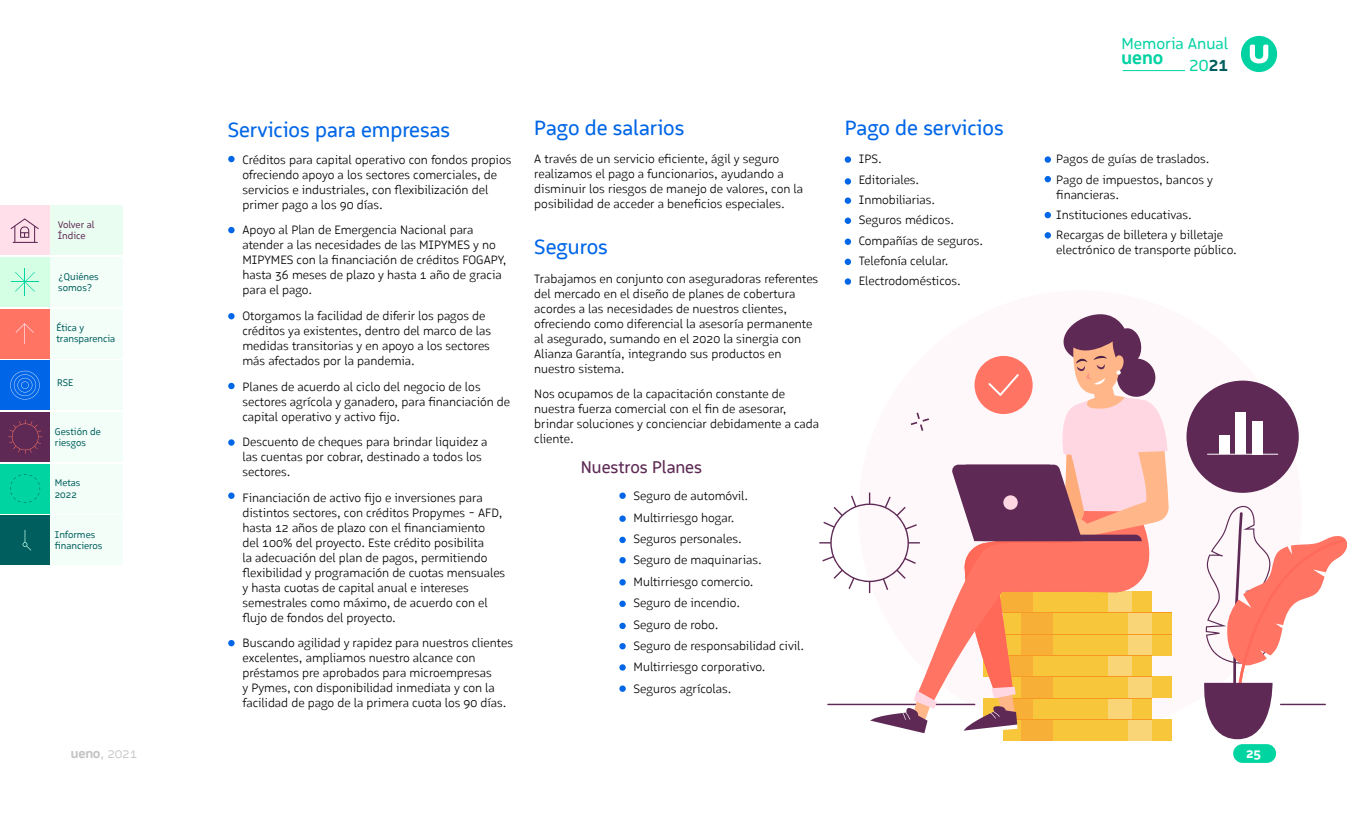
<style>
.page{position:relative;width:1347px;height:815px;background:#fff}
.page>*{position:absolute;margin:0;border:0;box-sizing:border-box;transform-origin:0 0}
.t1{font:21.25px "Ueno Logical";color:#0066e7}
.t2{font:700 19.12px "Ueno Logical";color:#00d2a2}
.t3{font:17.5px "Ueno Logical";color:#5e2a55}
.t4{font:16.38px "Ueno Logical";color:#00d2a2}
.t5{font:16.25px "Ueno Logical";color:#00d2a2;scale:1.08 1}
.t6{font:300 13.75px "Ueno Logical";color:#c3c3c3}
.t7{font:700 13.75px "Ueno Logical";color:#fff}
.t8{font:300 12.5px/15px "Ueno Logical";color:#000}
.t9{font:10px/11.2px "Ueno Logical";color:#005e5e}
.t10{font:10px/11.2px "Ueno Logical";color:#5e2a55}
.s1{font-weight:700;color:#005e5e}
.s2{font-weight:700}
</style>
<div class="page">
<hr style="left:1122px;top:70px;width:63px;height:1px;background:#00d5a2">
<svg style="left:1241px;top:36px;width:36px;height:36px"></svg>
<div style="left:1233px;top:744px;width:43px;height:19px;background:#00d5a2;border-radius:9px"></div>
<div style="left:49px;top:205px;width:74px;height:50px;background:#eafdf1"></div>
<div style="left:0;top:205px;width:49px;height:50px;background:#ffdfe9"></div>
<svg style="left:11px;top:218px;width:28px;height:25px"></svg>
<div style="left:50px;top:361px;width:73px;height:49px;background:#f4fef8"></div>
<div style="left:0;top:361px;width:50px;height:49px;background:#0066e7"></div>
<svg style="left:10px;top:371px;width:30px;height:29px"></svg>
<div style="left:50px;top:257px;width:73px;height:49px;background:#f4fef8"></div>
<div style="left:0;top:257px;width:50px;height:49px;background:#d4ffe5"></div>
<svg style="left:11px;top:268px;width:28px;height:28px"></svg>
<div style="left:50px;top:412px;width:73px;height:49px;background:#f4fef8"></div>
<div style="left:0;top:412px;width:50px;height:49px;background:#5e2a55"></div>
<svg style="left:8px;top:420px;width:34px;height:34px"></svg>
<div style="left:49px;top:464px;width:74px;height:49px;background:#f4fef8"></div>
<div style="left:0;top:464px;width:49px;height:49px;background:#00d5a2"></div>
<svg style="left:10px;top:474px;width:30px;height:29px"></svg>
<div style="left:50px;top:309px;width:73px;height:49px;background:#f4fef8"></div>
<div style="left:0;top:309px;width:50px;height:49px;background:#ff7463"></div>
<svg style="left:16px;top:323px;width:18px;height:21px"></svg>
<div style="left:50px;top:516px;width:73px;height:49px;background:#f4fef8"></div>
<div style="left:0;top:516px;width:50px;height:49px;background:#005e5e"></div>
<svg style="left:23px;top:530px;width:8px;height:21px"></svg>
<div style="left:228px;top:156px;width:7px;height:6px;background:#0066e7;border-radius:50%"></div>
<div style="left:228px;top:227px;width:7px;height:6px;background:#0066e7;border-radius:50%"></div>
<div style="left:228px;top:313px;width:7px;height:6px;background:#0066e7;border-radius:50%"></div>
<div style="left:228px;top:383px;width:7px;height:6px;background:#0066e7;border-radius:50%"></div>
<svg style="left:228px;top:439px;width:7px;height:7px"></svg>
<div style="left:228px;top:493px;width:7px;height:6px;background:#0066e7;border-radius:50%"></div>
<div style="left:228px;top:640px;width:7px;height:6px;background:#0066e7;border-radius:50%"></div>
<div style="left:844px;top:156px;width:7px;height:7px;background:#0066e7;border-radius:50%"></div>
<div style="left:1044px;top:156px;width:7px;height:7px;background:#0066e7;border-radius:50%"></div>
<div style="left:1044px;top:176px;width:7px;height:6px;background:#0066e7;border-radius:50%"></div>
<div style="left:1044px;top:232px;width:7px;height:7px;background:#0066e7;border-radius:50%"></div>
<div style="left:1044px;top:212px;width:7px;height:6px;background:#0066e7;border-radius:50%"></div>
<div style="left:844px;top:178px;width:7px;height:7px;background:#0066e7;border-radius:50%"></div>
<div style="left:844px;top:197px;width:7px;height:7px;background:#0066e7;border-radius:50%"></div>
<div style="left:844px;top:218px;width:7px;height:6px;background:#0066e7;border-radius:50%"></div>
<div style="left:844px;top:239px;width:7px;height:6px;background:#0066e7;border-radius:50%"></div>
<div style="left:844px;top:278px;width:7px;height:7px;background:#0066e7;border-radius:50%"></div>
<div style="left:844px;top:259px;width:7px;height:6px;background:#0066e7;border-radius:50%"></div>
<div style="left:619px;top:493px;width:7px;height:6px;background:#0066e7;border-radius:50%"></div>
<div style="left:619px;top:601px;width:7px;height:6px;background:#0066e7;border-radius:50%"></div>
<div style="left:619px;top:515px;width:7px;height:7px;background:#0066e7;border-radius:50%"></div>
<div style="left:619px;top:623px;width:7px;height:6px;background:#0066e7;border-radius:50%"></div>
<div style="left:619px;top:537px;width:7px;height:6px;background:#0066e7;border-radius:50%"></div>
<div style="left:619px;top:643px;width:7px;height:6px;background:#0066e7;border-radius:50%"></div>
<div style="left:619px;top:557px;width:7px;height:6px;background:#0066e7;border-radius:50%"></div>
<svg style="left:619px;top:664px;width:7px;height:7px"></svg>
<div style="left:619px;top:579px;width:7px;height:7px;background:#0066e7;border-radius:50%"></div>
<div style="left:619px;top:685px;width:7px;height:7px;background:#0066e7;border-radius:50%"></div>
<svg style="left:1204px;top:505px;width:142px;height:234px"></svg>
<hr style="left:1280px;top:704px;width:45px;height:1px;background:#5e2a55">
<div style="left:1186px;top:381px;width:112px;height:112px;background:#5e2a55;border-radius:50%"></div>
<div style="left:1218px;top:436px;width:11px;height:18px;background:#fff"></div>
<div style="left:1235px;top:412px;width:11px;height:42px;background:#fff"></div>
<div style="left:1251px;top:421px;width:11px;height:33px;background:#fff"></div>
<hr style="left:1207px;top:454px;width:71px;height:1px;background:#fff">
<div style="left:1003px;top:719px;width:168px;height:22px;background:#f8c63b"></div>
<div style="left:1021px;top:719px;width:32px;height:22px;background:#f8af38"></div>
<div style="left:1128px;top:719px;width:23px;height:22px;background:#fad578"></div>
<svg style="left:819px;top:314px;width:353px;height:423px"></svg>
<p class="t10" style="left:58px;top:219px;width:38px">Volver al<br>Índice</p>
<p class="t9" style="left:58px;top:271px;width:42px">¿Quiénes somos?</p>
<p class="t9" style="left:57px;top:322px;width:60px">Ética y transparencia</p>
<p class="t9" style="left:57px;top:377px;width:18px">RSE</p>
<p class="t9" style="left:55px;top:426px;width:47px">Gestión de riesgos</p>
<p class="t9" style="left:55px;top:477px;width:27px">Metas<br>2022</p>
<p class="t9" style="left:55px;top:529px;width:49px">Informes financieros</p>
<h1 class="t1" style="left:228px;top:117px;width:224px">Servicios para empresas</h1>
<p class="t8" style="left:242px;top:152px;width:270px">Créditos para capital operativo con fondos propios ofreciendo apoyo a los sectores comerciales, de servicios e industriales, con flexibilización del primer pago a los 90 días.</p>
<p class="t8" style="left:242px;top:222px;width:266px">Apoyo al Plan de Emergencia Nacional para atender a las necesidades de las MIPYMES y no MIPYMES con la financiación de créditos FOGAPY, hasta 36 meses de plazo y hasta 1 año de gracia para el pago.</p>
<p class="t8" style="left:242px;top:308px;width:250px">Otorgamos la facilidad de diferir los pagos de créditos ya existentes, dentro del marco de las medidas transitorias y en apoyo a los sectores más afectados por la pandemia.</p>
<p class="t8" style="left:242px;top:379px;width:269px">Planes de acuerdo al ciclo del negocio de los sectores agrícola y ganadero, para financiación de capital operativo y activo fijo.</p>
<p class="t8" style="left:242px;top:434px;width:247px">Descuento de cheques para brindar liquidez a las cuentas por cobrar, destinado a todos los sectores.</p>
<p class="t8" style="left:242px;top:490px;width:264px">Financiación de activo fijo e inversiones para distintos sectores, con créditos Propymes - AFD, hasta 12 años de plazo con el financiamiento<br>del 100% del proyecto. Este crédito posibilita<br>la adecuación del plan de pagos, permitiendo flexibilidad y programación de cuotas mensuales y hasta cuotas de capital anual e intereses semestrales como máximo, de acuerdo con el flujo de fondos del proyecto.</p>
<p class="t8" style="left:242px;top:636px;width:272px">Buscando agilidad y rapidez para nuestros clientes excelentes, ampliamos nuestro alcance con préstamos pre aprobados para microempresas<br>y Pymes, con disponibilidad inmediata y con la facilidad de pago de la primera cuota los 90 días.</p>
<h1 class="t1" style="left:534px;top:115px;width:152px">Pago de salarios</h1>
<h1 class="t1" style="left:844px;top:115px;width:160px">Pago de servicios</h1>
<p class="t8" style="left:534px;top:152px;width:270px">A través de un servicio eficiente, ágil y seguro realizamos el pago a funcionarios, ayudando a disminuir los riesgos de manejo de valores, con la posibilidad de acceder a beneficios especiales.</p>
<p class="t8" style="left:859px;top:149px;width:126px;line-height:20.2px">IPS.<br>Editoriales.<br>Inmobiliarias.<br>Seguros médicos.<br>Compañías de seguros.<br>Telefonía celular.<br>Electrodomésticos.</p>
<h1 class="t1" style="left:534px;top:234px;width:75px">Seguros</h1>
<p class="t8" style="left:534px;top:271px;width:285px">Trabajamos en conjunto con aseguradoras referentes del mercado en el diseño de planes de cobertura acordes a las necesidades de nuestros clientes, ofreciendo como diferencial la asesoría permanente al asegurado, sumando en el 2020 la sinergia con Alianza Garantía, integrando sus productos en nuestro sistema.</p>
<p class="t8" style="left:534px;top:386px;width:286px">Nos ocupamos de la capacitación constante de nuestra fuerza comercial con el fin de asesorar, brindar soluciones y concienciar debidamente a cada cliente.</p>
<h3 class="t3" style="left:581px;top:457px;width:123px">Nuestros Planes</h3>
<p class="t8" style="left:633px;top:485px;width:172px;line-height:21.4px">Seguro de automóvil.<br>Multirriesgo hogar.<br>Seguros personales.<br>Seguro de maquinarias.<br>Multirriesgo comercio.<br>Seguro de incendio.<br>Seguro de robo.<br>Seguro de responsabilidad civil.<br>Multirriesgo corporativo.<br>Seguros agrícolas.</p>
<h3 class="t4" style="left:1121px;top:33px;width:108px">Memoria Anual</h3>
<h2 class="t2" style="left:1121px;top:45px;width:43px">ueno</h2>
<h3 class="t5" style="left:1189px;top:56px;width:38px">20<span class="s1">21</span></h3>
<p class="t8" style="left:1056px;top:149px;width:158px;line-height:20.2px">Pagos de guías de traslados.<br>Pago de impuestos, bancos y</p>
<p class="t8" style="left:1056px;top:184px;width:168px;line-height:20.2px">financieras.<br>Instituciones educativas.<br>Recargas de billetera y billetaje</p>
<p class="t8" style="left:1056px;top:243px;width:182px">electrónico de transporte público.</p>
<p class="t6" style="left:71px;top:745px;width:68px"><span class="s2">ueno</span>, 2021</p>
<p class="t7" style="left:1246px;top:744px;width:17px">25</p>
</div>
